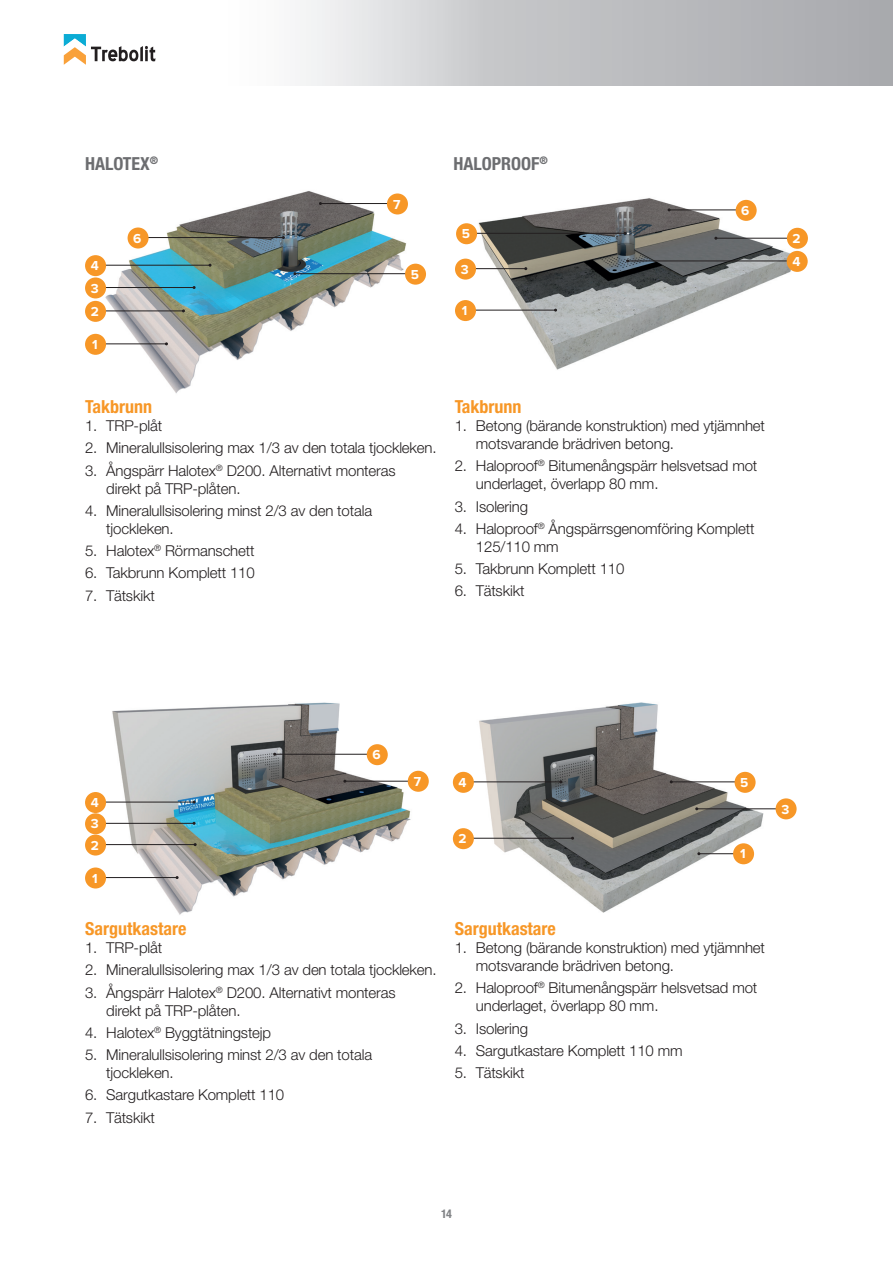
<style>
.page{position:relative;width:893px;height:1263px;background:#fff}
.page>*{position:absolute;margin:0;border:0;box-sizing:border-box;transform-origin:0 0}
.t1{font:700 condensed 18px "Helvetica Neue LT Std";color:#f79727}
.t2{font:700 condensed 18px "Helvetica Neue LT Std";color:#6c6d70}
.t3{font:300 15px/18px "Helvetica Neue LT Std";letter-spacing:-.01em;color:#231f20}
.t4{font:700 13.5px "Proxima Nova";color:#fff}
.t5{font:700 condensed 12px "Helvetica Neue LT Std";color:#808285}
</style>
<div class="page">
<svg style="left:64px;top:34px;width:92px;height:31px"></svg>
<div style="left:209px;top:0;width:684px;height:85px;background:linear-gradient(to right,#f9f9fa,#9e9fa3)"></div>
<img style="left:476px;top:702px;width:289px;height:211px">
<img style="left:98px;top:191px;width:317px;height:203px">
<img style="left:472px;top:198px;width:327px;height:172px">
<hr style="left:716px;top:238px;width:82px;height:1px;background:#231f20">
<div style="left:787px;top:228px;width:21px;height:21px;background:#f79727;border-radius:50%"></div>
<hr style="left:473px;top:310px;width:83px;height:1px;background:#231f20">
<div style="left:455px;top:300px;width:21px;height:21px;background:#f79727;border-radius:50%"></div>
<hr style="left:473px;top:268px;width:53px;height:1px;background:#231f20">
<div style="left:455px;top:259px;width:21px;height:21px;background:#f79727;border-radius:50%"></div>
<hr style="left:473px;top:233px;width:152px;height:1px;background:#231f20">
<div style="left:456px;top:223px;width:21px;height:21px;background:#f79727;border-radius:50%"></div>
<hr style="left:697px;top:808px;width:89px;height:1px;background:#231f20">
<div style="left:776px;top:798px;width:21px;height:21px;background:#f79727;border-radius:50%"></div>
<hr style="left:699px;top:853px;width:45px;height:1px;background:#231f20">
<div style="left:733px;top:843px;width:21px;height:21px;background:#f79727;border-radius:50%"></div>
<hr style="left:628px;top:261px;width:171px;height:1px;background:#231f20">
<div style="left:787px;top:251px;width:21px;height:21px;background:#f79727;border-radius:50%"></div>
<hr style="left:669px;top:210px;width:84px;height:1px;background:#231f20">
<div style="left:736px;top:200px;width:21px;height:21px;background:#f79727;border-radius:50%"></div>
<hr style="left:471px;top:838px;width:102px;height:1px;background:#231f20">
<div style="left:453px;top:828px;width:21px;height:21px;background:#f79727;border-radius:50%"></div>
<hr style="left:471px;top:781px;width:90px;height:1px;background:#231f20">
<div style="left:453px;top:772px;width:21px;height:21px;background:#f79727;border-radius:50%"></div>
<hr style="left:671px;top:781px;width:81px;height:1px;background:#231f20">
<div style="left:735px;top:772px;width:21px;height:21px;background:#f79727;border-radius:50%"></div>
<hr style="left:103px;top:343px;width:63px;height:1px;background:#231f20">
<div style="left:85px;top:334px;width:21px;height:21px;background:#f79727;border-radius:50%"></div>
<hr style="left:103px;top:310px;width:80px;height:1px;background:#231f20">
<div style="left:85px;top:301px;width:21px;height:21px;background:#f79727;border-radius:50%"></div>
<hr style="left:103px;top:287px;width:91px;height:1px;background:#231f20">
<div style="left:85px;top:277px;width:21px;height:21px;background:#f79727;border-radius:50%"></div>
<hr style="left:103px;top:265px;width:107px;height:1px;background:#231f20">
<div style="left:85px;top:255px;width:21px;height:21px;background:#f79727;border-radius:50%"></div>
<hr style="left:295px;top:273px;width:128px;height:1px;background:#231f20">
<div style="left:405px;top:264px;width:21px;height:21px;background:#f79727;border-radius:50%"></div>
<hr style="left:145px;top:237px;width:138px;height:1px;background:#231f20">
<div style="left:128px;top:227px;width:21px;height:21px;background:#f79727;border-radius:50%"></div>
<hr style="left:320px;top:203px;width:85px;height:1px;background:#231f20">
<div style="left:387px;top:193px;width:21px;height:21px;background:#f79727;border-radius:50%"></div>
<img style="left:96px;top:702px;width:318px;height:213px">
<hr style="left:103px;top:877px;width:74px;height:1px;background:#231f20">
<div style="left:85px;top:867px;width:21px;height:21px;background:#f79727;border-radius:50%"></div>
<hr style="left:103px;top:844px;width:92px;height:1px;background:#231f20">
<div style="left:85px;top:834px;width:21px;height:21px;background:#f79727;border-radius:50%"></div>
<hr style="left:103px;top:823px;width:91px;height:1px;background:#231f20">
<div style="left:85px;top:813px;width:21px;height:21px;background:#f79727;border-radius:50%"></div>
<hr style="left:103px;top:802px;width:91px;height:1px;background:#231f20">
<div style="left:85px;top:792px;width:21px;height:21px;background:#f79727;border-radius:50%"></div>
<hr style="left:345px;top:781px;width:74px;height:1px;background:#231f20">
<div style="left:408px;top:771px;width:21px;height:21px;background:#f79727;border-radius:50%"></div>
<hr style="left:275px;top:754px;width:110px;height:1px;background:#231f20">
<div style="left:367px;top:744px;width:21px;height:21px;background:#f79727;border-radius:50%"></div>
<p class="t2" style="left:85px;top:153px;width:75px">HALOTEX<sup>®</sup></p>
<p class="t2" style="left:454px;top:153px;width:96px">HALOPROOF<sup>®</sup></p>
<p class="t4" style="left:91px;top:258px;width:10px">4</p>
<p class="t4" style="left:91px;top:280px;width:9px">3</p>
<p class="t4" style="left:91px;top:304px;width:10px">2</p>
<p class="t4" style="left:92px;top:337px;width:7px">1</p>
<p class="t4" style="left:133px;top:230px;width:10px">6</p>
<p class="t4" style="left:393px;top:196px;width:9px">7</p>
<p class="t4" style="left:411px;top:267px;width:10px">5</p>
<p class="t4" style="left:462px;top:226px;width:10px">5</p>
<p class="t4" style="left:461px;top:261px;width:9px">3</p>
<p class="t4" style="left:462px;top:303px;width:7px">1</p>
<p class="t4" style="left:741px;top:203px;width:10px">6</p>
<p class="t1" style="left:85px;top:396px;width:68px">Takbrunn</p>
<p class="t3" style="left:85px;top:416px;width:79px">1. TRP-plåt</p>
<p class="t3" style="left:85px;top:439px;width:353px">2. Mineralullsisolering max 1/3 av den totala tjockleken.</p>
<p class="t3" style="left:106px;top:461px;width:291px;text-indent:-21px">3. Ångspärr Halotex<sup>®</sup> D200. Alternativt monteras direkt på TRP-plåten.</p>
<p class="t3" style="left:106px;top:501px;width:267px;text-indent:-21px">4. Mineralullsisolering minst 2/3 av den totala tjockleken.</p>
<p class="t3" style="left:85px;top:541px;width:171px">5. Halotex<sup>®</sup> Rörmanschett</p>
<p class="t3" style="left:85px;top:564px;width:171px">6. Takbrunn Komplett 110</p>
<p class="t3" style="left:85px;top:586px;width:71px">7. Tätskikt</p>
<p class="t1" style="left:455px;top:396px;width:68px">Takbrunn</p>
<p class="t3" style="left:476px;top:416px;width:291px;text-indent:-21px">1. Betong (bärande konstruktion) med ytjämnhet motsvarande brädriven betong.</p>
<p class="t3" style="left:476px;top:457px;width:283px;text-indent:-21px">2. Haloproof<sup>®</sup> Bitumenångspärr helsvetsad mot underlaget, överlapp 80 mm.</p>
<p class="t3" style="left:455px;top:497px;width:75px">3. Isolering</p>
<p class="t3" style="left:476px;top:519px;width:280px;text-indent:-21px">4. Haloproof<sup>®</sup> Ångspärrsgenomföring Komplett<br>125/110 mm</p>
<p class="t3" style="left:455px;top:559px;width:171px">5. Takbrunn Komplett 110</p>
<p class="t3" style="left:455px;top:582px;width:71px">6. Tätskikt</p>
<p class="t4" style="left:793px;top:231px;width:10px">2</p>
<p class="t4" style="left:792px;top:254px;width:10px">4</p>
<p class="t4" style="left:91px;top:795px;width:10px">4</p>
<p class="t4" style="left:91px;top:816px;width:9px">3</p>
<p class="t4" style="left:91px;top:837px;width:10px">2</p>
<p class="t4" style="left:92px;top:870px;width:7px">1</p>
<p class="t4" style="left:372px;top:747px;width:10px">6</p>
<p class="t4" style="left:414px;top:774px;width:9px">7</p>
<p class="t1" style="left:85px;top:918px;width:103px">Sargutkastare</p>
<p class="t3" style="left:85px;top:938px;width:79px">1. TRP-plåt</p>
<p class="t3" style="left:85px;top:961px;width:353px">2. Mineralullsisolering max 1/3 av den totala tjockleken.</p>
<p class="t3" style="left:106px;top:983px;width:291px;text-indent:-21px">3. Ångspärr Halotex<sup>®</sup> D200. Alternativt monteras direkt på TRP-plåten.</p>
<p class="t3" style="left:85px;top:1023px;width:188px">4. Halotex<sup>®</sup> Byggtätningstejp</p>
<p class="t3" style="left:106px;top:1045px;width:267px;text-indent:-21px">5. Mineralullsisolering minst 2/3 av den totala tjockleken.</p>
<p class="t3" style="left:85px;top:1086px;width:201px">6. Sargutkastare Komplett 110</p>
<p class="t3" style="left:85px;top:1108px;width:71px">7. Tätskikt</p>
<p class="t4" style="left:459px;top:775px;width:10px">4</p>
<p class="t4" style="left:740px;top:775px;width:10px">5</p>
<p class="t4" style="left:459px;top:831px;width:10px">2</p>
<p class="t4" style="left:740px;top:846px;width:7px">1</p>
<p class="t4" style="left:781px;top:801px;width:9px">3</p>
<p class="t1" style="left:455px;top:918px;width:103px">Sargutkastare</p>
<p class="t3" style="left:476px;top:938px;width:291px;text-indent:-21px">1. Betong (bärande konstruktion) med ytjämnhet motsvarande brädriven betong.</p>
<p class="t3" style="left:476px;top:979px;width:283px;text-indent:-21px">2. Haloproof<sup>®</sup> Bitumenångspärr helsvetsad mot underlaget, överlapp 80 mm.</p>
<p class="t3" style="left:455px;top:1019px;width:75px">3. Isolering</p>
<p class="t3" style="left:455px;top:1041px;width:229px">4. Sargutkastare Komplett 110 mm</p>
<p class="t3" style="left:455px;top:1063px;width:71px">5. Tätskikt</p>
<p class="t5" style="left:441px;top:1207px;width:12px">14</p>
</div>
